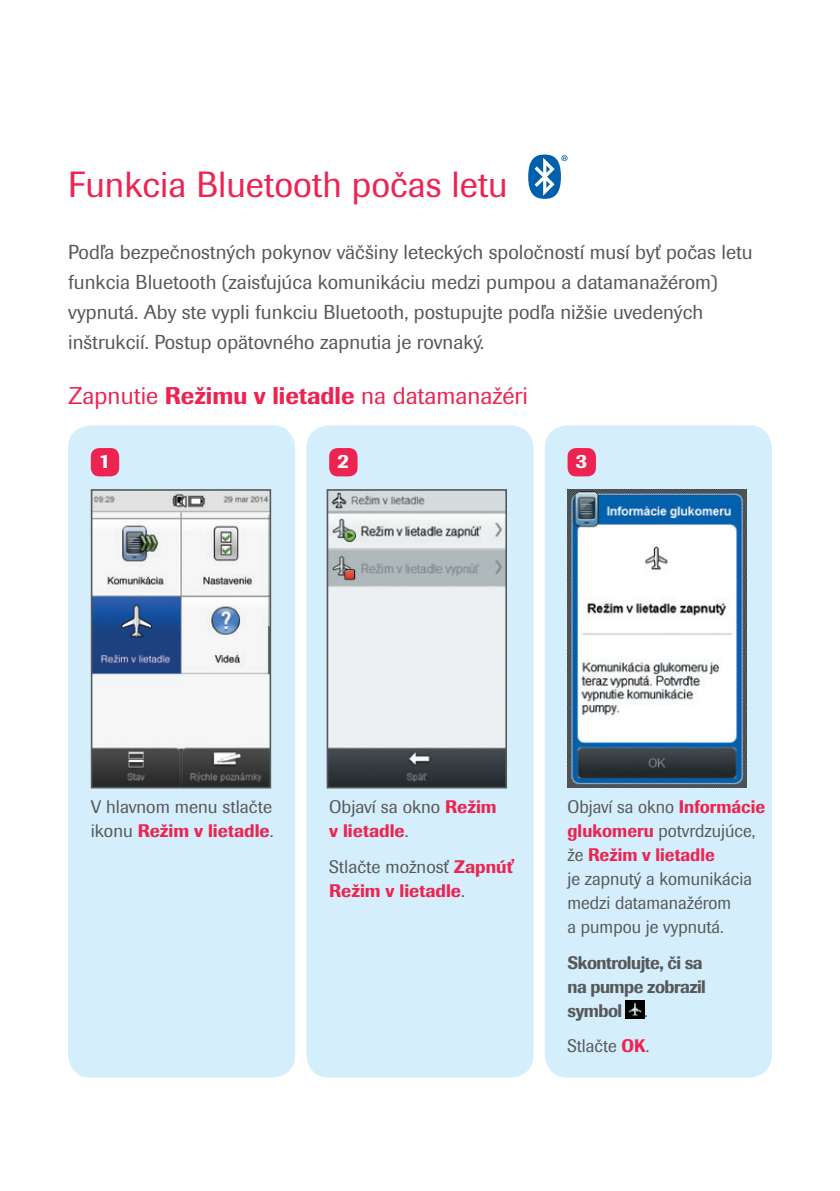
<style>
.page{position:relative;width:840px;height:1191px;background:#fff}
.page>*{position:absolute;margin:0;border:0;box-sizing:border-box;transform-origin:0 0}
.t1{font:36px "Imago Pro";color:#ed2452}
.t2{font:24px "Imago Pro";color:#ed2452}
.t3{font:20px/30px "Imago Pro";color:#57585a}
.t4{font:500 20px "Imago Pro";color:#fff}
.t5{font:18px/24px "Imago Pro";color:#57585a;scale:.96 1}
.t6{font:500 18px/24px "Imago Pro";color:#ed2452}
.t7{font:500 18px/24px "Imago Pro";letter-spacing:-.03em;color:#57585a;scale:.96 1}
.t8{font:18px/24px "Imago Pro";color:#57585a}
.s1{font-weight:500}
.s2{font-weight:500;color:#ed2452}
.s3{font-weight:400;color:#57585a}
.s4{font-weight:400}
</style>
<div class="page">
<div style="left:68px;top:425px;width:227px;height:652px;background:#d4effb;border-radius:23px"></div>
<div style="left:306px;top:425px;width:227px;height:652px;background:#d4effb;border-radius:23px"></div>
<div style="left:544px;top:425px;width:227px;height:652px;background:#d4effb;border-radius:23px"></div>
<div style="left:91px;top:448px;width:28px;height:28px;background:#ed2452;border-radius:9px"></div>
<div style="left:329px;top:448px;width:28px;height:28px;background:#ed2452;border-radius:9px"></div>
<div style="left:567px;top:448px;width:28px;height:28px;background:#ed2452;border-radius:9px"></div>
<img style="left:625px;top:1000px;width:19px;height:18px">
<svg style="left:528px;top:154px;width:39px;height:45px"></svg>
<img style="left:94px;top:492px;width:174px;height:293px">
<div style="left:91px;top:489px;width:180px;height:299px;border:2px solid #57585a"></div>
<img style="left:329px;top:492px;width:174px;height:293px">
<div style="left:326px;top:489px;width:180px;height:299px;border:2px solid #57585a"></div>
<img style="left:567px;top:490px;width:178px;height:297px">
<h1 class="t1" style="left:68px;top:161px;width:441px">Funkcia Bluetooth počas letu</h1>
<p class="t3" style="left:68px;top:237px;width:685px">Podľa bezpečnostných pokynov väčšiny leteckých spoločností musí byť počas letu funkcia Bluetooth (zaisťujúca komunikáciu medzi pumpou a datamanažérom) vypnutá. Aby ste vypli funkciu Bluetooth, postupujte podľa nižšie uvedených inštrukcií. Postup opätovného zapnutia je rovnaký.</p>
<p class="t2" style="left:68px;top:380px;width:461px">Zapnutie <span class="s1">Režimu v lietadle</span> na datamanažéri</p>
<p class="t4" style="left:99px;top:448px;width:13px">1</p>
<p class="t4" style="left:337px;top:448px;width:13px">2</p>
<p class="t4" style="left:575px;top:448px;width:13px">3</p>
<p class="t8" style="left:91px;top:795px;width:184px">V hlavnom menu stlačte ikonu <span class="s2">Režim v lietadle</span>.</p>
<p class="t6" style="left:329px;top:795px;width:169px"><span class="s3">Objaví sa okno</span> Režim v lietadle<span class="s3">.</span></p>
<p class="t6" style="left:329px;top:854px;width:185px"><span class="s3">Stlačte možnosť</span> Zapnúť<br>Režim v lietadle<span class="s3">.</span></p>
<p class="t5" style="left:567px;top:795px;width:207px">Objaví sa okno <span class="s2">Informácie glukomeru</span> potvrdzujúce, že <span class="s2">Režim v lietadle<br></span>je zapnutý a komunikácia medzi datamanažérom<br>a pumpou je vypnutá.</p>
<p class="t7" style="left:567px;top:950px;width:146px">Skontrolujte, či sa na pumpe zobrazil symbol <span class="s4">.</span></p>
<p class="t5" style="left:567px;top:1033px;width:87px">Stlačte <span class="s2">OK</span>.</p>
</div>
